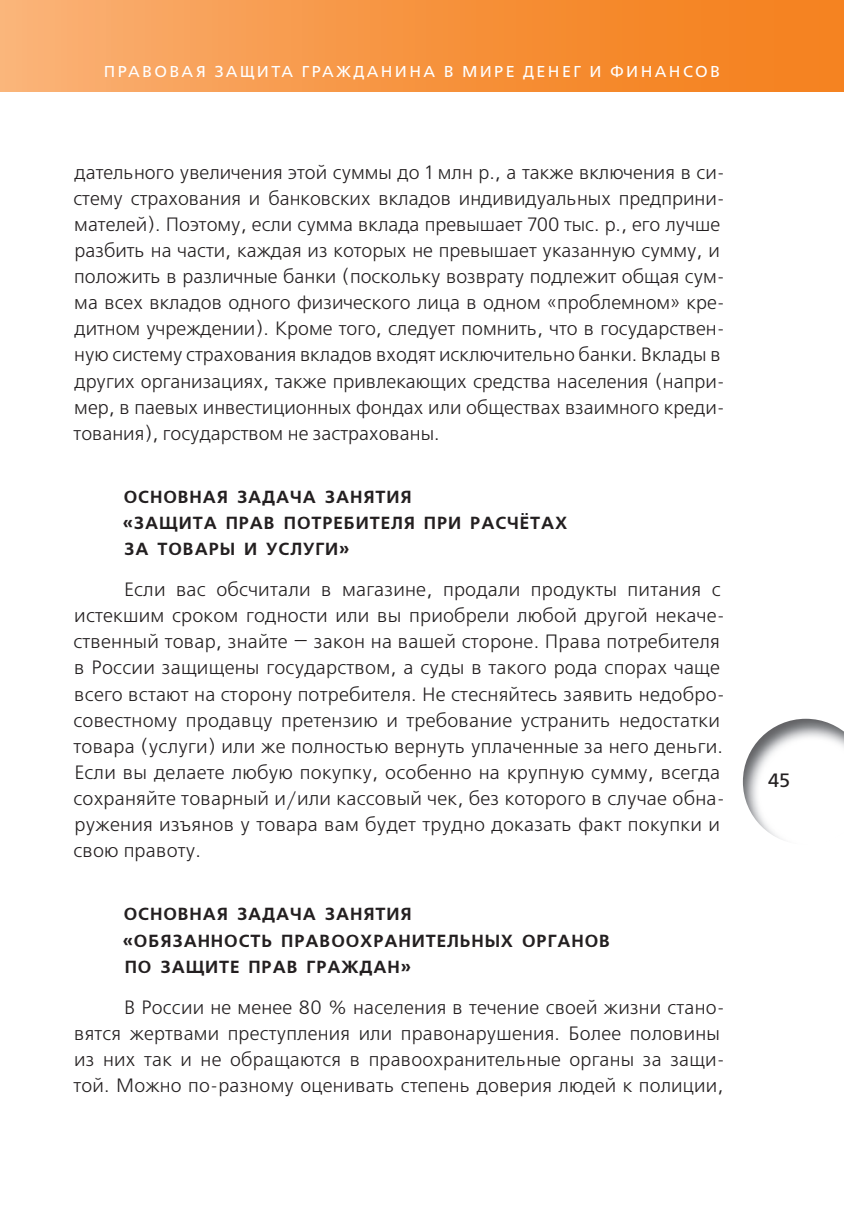
<style>
.page{position:relative;width:844px;height:1216px;background:#fff}
.page>*{position:absolute;margin:0;border:0;box-sizing:border-box;transform-origin:0 0}
.t1{font:19.25px/26.1px "Free Set C";letter-spacing:.01em;color:#231f20}
.t2{font:19.25px "Free Set C San Pin";color:#231f20}
.t3{font:700 17.5px/26.1px "Free Set C";letter-spacing:.05em;color:#231f20}
.t4{font:15.75px "Free Set C San Pin";letter-spacing:.15em;color:#fff}
</style>
<div class="page">
<div style="left:0;top:0;width:843px;height:92px;background:linear-gradient(to right,#fab073,#f47c14)"></div>
<img style="left:742px;top:718px;width:101px;height:121px">
<p class="t4" style="left:104px;top:63px;width:617px">ПРАВОВАЯ ЗАЩИТА ГРАЖДАНИНА В МИРЕ ДЕНЕГ И ФИНАНСОВ</p>
<p class="t1" style="left:73px;top:159px;width:652px">дательного увеличения этой суммы до 1 млн р., а также включения в си&shy;стему страхования и банковских вкладов индивидуальных предприни&shy;мателей). Поэтому, если сумма вклада превышает 700 тыс. р., его лучше разбить на части, каждая из которых не превышает указанную сумму, и положить в различные банки (поскольку возврату подлежит общая сум&shy;ма всех вкладов одного физического лица в одном «проблемном» кре&shy;дитном учреждении). Кроме того, следует помнить, что в государствен&shy;ную систему страхования вкладов входят исключительно банки. Вклады в других организациях, также привлекающих средства населения (напри&shy;мер, в паевых инвестиционных фондах или обществах взаимного креди&shy;тования), государством не застрахованы.</p>
<p class="t3" style="left:123px;top:486px;width:446px">ОСНОВНАЯ ЗАДАЧА ЗАНЯТИЯ<br>«ЗАЩИТА ПРАВ ПОТРЕБИТЕЛЯ ПРИ РАСЧЁТАХ<br>ЗА ТОВАРЫ И УСЛУГИ»</p>
<p class="t1" style="left:73px;top:576px;width:653px;text-indent:51px">Если вас обсчитали в магазине, продали продукты питания с истекшим сроком годности или вы приобрели любой другой некаче&shy;ственный товар, знайте — закон на вашей стороне. Права потребителя в России защищены государством, а суды в такого рода спорах чаще всего встают на сторону потребителя. Не стесняйтесь заявить недобро&shy;совестному продавцу претензию и требование устранить недостатки товара (услуги) или же полностью вернуть уплаченные за него деньги.<br>Если вы делаете любую покупку, особенно на крупную сумму, всегда сохраняйте товарный и/или кассовый чек, без которого в случае обна&shy;ружения изъянов у товара вам будет трудно доказать факт покупки и свою правоту.</p>
<p class="t3" style="left:123px;top:903px;width:489px">ОСНОВНАЯ ЗАДАЧА ЗАНЯТИЯ<br>«ОБЯЗАННОСТЬ ПРАВООХРАНИТЕЛЬНЫХ ОРГАНОВ<br>ПО ЗАЩИТЕ ПРАВ ГРАЖДАН»</p>
<p class="t1" style="left:74px;top:993px;width:652px;text-indent:50px">В России не менее 80 % населения в течение своей жизни стано&shy;вятся жертвами преступления или правонарушения. Более половины из них так и не обращаются в правоохранительные органы за защи&shy;той. Можно по-разному оценивать степень доверия людей к полиции,</p>
<p class="t2" style="left:768px;top:770px;width:24px">45</p>
</div>
